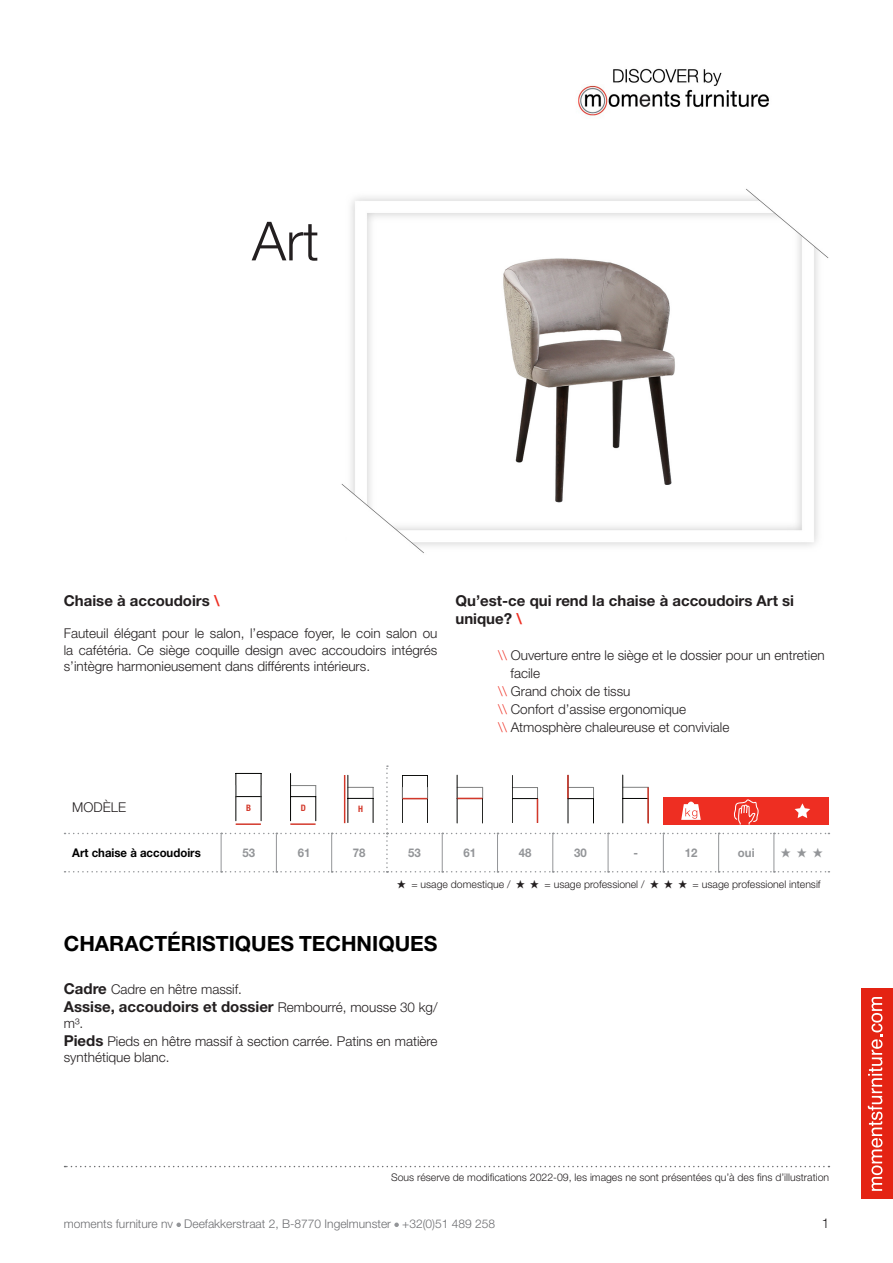
<style>
.page{position:relative;width:893px;height:1263px;background:#fff}
.page>*{position:absolute;margin:0;border:0;box-sizing:border-box;transform-origin:0 0}
.t1{font:300 54px "Helvetica Neue LT Std";color:#231f20}
.Titel{font:700 21px "Helvetica Neue LT Std";color:#000}
.gewone_tekst{font:700 15px/18px "Helvetica Neue LT Std";color:#231f20}
.gewone_tekst-2{font:300 13.5px/16.2px "Helvetica Neue LT Std";color:#231f20}
.Basis_9pt{font:300 13.5px/16.2px "Helvetica Neue LT Std";color:#231f20;text-align:justify}
.t2{font:300 12px "Helvetica Neue LT Std";color:#6c6d70}
.t3{font:700 12px "Helvetica Neue LT Std";color:#000;scale:.95 1}
.t4{font:700 12px "Helvetica Neue LT Std";color:#939598;scale:.95 1}
.t5{font:300 10.5px "Helvetica Neue LT Std";color:#231f20}
.t6{font:700 condensed 8.85px "Helvetica Neue LT Std";color:#d3382a}
.s1{color:#ee2e22}
.s2{font-weight:700;font-size:15px}
.s3{font-weight:300;font-size:13.5px}
</style>
<div class="page">
<svg style="left:176px;top:1222px;width:5px;height:5px"></svg>
<svg style="left:394px;top:1222px;width:5px;height:5px"></svg>
<div style="left:861px;top:989px;width:32px;height:210px;background:#e42313"></div>
<svg style="left:868px;top:997px;width:14px;height:194px"></svg>
<svg style="left:65px;top:1166px;width:764px;height:1px"></svg>
<img style="left:576px;top:68px;width:193px;height:48px">
<img style="left:341px;top:189px;width:488px;height:364px">
<svg style="left:65px;top:765px;width:764px;height:107px"></svg>
<h1 class="t1" style="left:252px;top:208px;width:69px">Art</h1>
<p class="gewone_tekst" style="left:64px;top:591px;width:157px">Chaise à accoudoirs <span class="s1">\</span></p>
<p class="Basis_9pt" style="left:64px;top:625px;width:375px">Fauteuil élégant pour le salon, l’espace foyer, le coin salon ou la cafétéria. Ce siège coquille design avec accoudoirs intégrés s’intègre harmonieusement dans différents intérieurs.</p>
<p class="gewone_tekst" style="left:455px;top:591px;width:340px">Qu’est-ce qui rend la chaise à accoudoirs Art si unique? <span class="s1">\</span></p>
<p class="gewone_tekst-2" style="left:498px;top:647px;width:328px"><span class="s1">\\</span> Ouverture entre le siège et le dossier pour un entretien</p>
<p class="gewone_tekst-2" style="left:511px;top:665px;width:31px">facile</p>
<p class="gewone_tekst-2" style="left:498px;top:683px;width:134px"><span class="s1">\\</span> Grand choix de tissu</p>
<p class="gewone_tekst-2" style="left:498px;top:701px;width:190px"><span class="s1">\\</span> Confort d’assise ergonomique</p>
<p class="gewone_tekst-2" style="left:498px;top:719px;width:233px"><span class="s1">\\</span> Atmosphère chaleureuse et conviviale</p>
<p class="Basis_9pt" style="left:72px;top:799px;width:55px">MODÈLE</p>
<p class="t6" style="left:246px;top:802px;width:6px">B</p>
<p class="t6" style="left:301px;top:802px;width:7px">D</p>
<p class="t6" style="left:358px;top:804px;width:6px">H</p>
<p class="t3" style="left:72px;top:845px;width:137px">Art chaise à accoudoirs</p>
<p class="t4" style="left:242px;top:845px;width:15px">53</p>
<p class="t4" style="left:298px;top:845px;width:15px">61</p>
<p class="t4" style="left:353px;top:845px;width:15px">78</p>
<p class="t4" style="left:408px;top:845px;width:15px">53</p>
<p class="t4" style="left:464px;top:845px;width:15px">61</p>
<p class="t4" style="left:519px;top:845px;width:15px">48</p>
<p class="t4" style="left:574px;top:845px;width:15px">30</p>
<p class="t4" style="left:633px;top:845px;width:6px">-</p>
<p class="t4" style="left:685px;top:845px;width:15px">12</p>
<p class="t4" style="left:738px;top:845px;width:19px">oui</p>
<p class="t5" style="left:411px;top:878px;width:101px">= usage domestique /</p>
<p class="t5" style="left:545px;top:878px;width:102px">= usage professionel /</p>
<p class="t5" style="left:693px;top:878px;width:130px">= usage professionel intensif</p>
<p class="Titel" style="left:64px;top:930px;width:375px">CHARACTÉRISTIQUES TECHNIQUES</p>
<p class="gewone_tekst-2" style="left:64px;top:981px;width:180px"><span class="s2">Cadre</span> Cadre en hêtre massif.</p>
<p class="gewone_tekst" style="left:64px;top:997px;width:375px">Assise, accoudoirs et dossier <span class="s3">Rembourré, mousse 30 kg/</span></p>
<p class="gewone_tekst-2" style="left:64px;top:1015px;width:21px">m³.</p>
<p class="gewone_tekst-2" style="left:64px;top:1033px;width:375px"><span class="s2">Pieds</span> Pieds en hêtre massif à section carrée. Patins en matière synthétique blanc.</p>
<p class="t5" style="left:391px;top:1170px;width:439px">Sous réserve de modifications 2022-09, les images ne sont présentées qu’à des fins d’illustration</p>
<p class="t2" style="left:64px;top:1216px;width:433px">moments furniture nv Deefakkerstraat 2, B-8770 Ingelmunster +32(0)51 489 258</p>
<p class="Basis_9pt" style="left:822px;top:1214px;width:9px">1</p>
</div>
